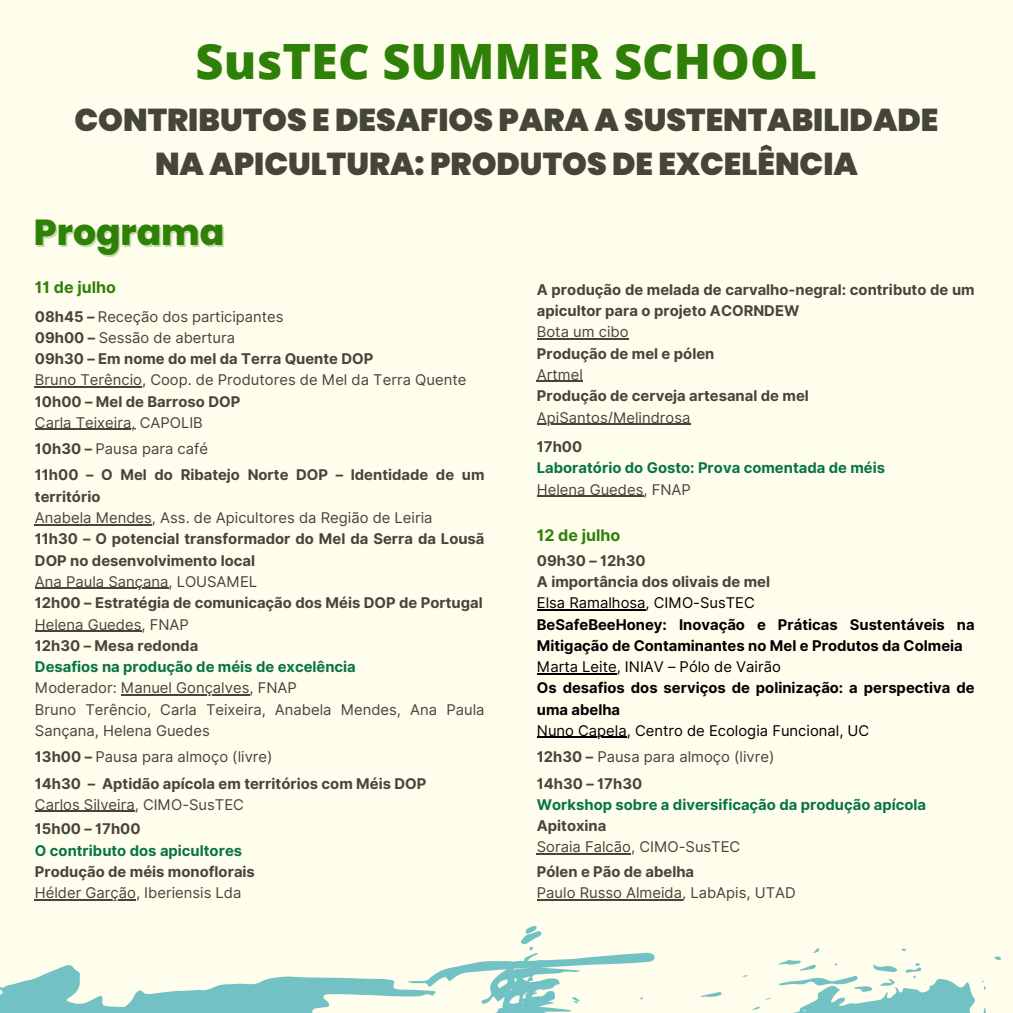
<style>
.page{position:relative;width:1013px;height:1013px;background:#fff}
.page>*{position:absolute;margin:0;border:0;box-sizing:border-box;transform-origin:0 0}
.t1{font:800 48.75px "Open Sans";color:#2f8009}
.t2{font:800 36.12px "Poppins";color:#2f8009}
.t3{font:900 31.62px/44px "Poppins";color:#45453a;text-align:center}
.t4{font:700 16px "Inter";color:#2f8009}
.t5{font:700 14.75px/21.2px "Inter";color:#45453a}
.t6{font:14.75px/26.2px "Inter";color:#45453a}
.t7{font:700 14.75px/21.2px "Inter";color:#000}
.t8{font:700 14.75px "Inter";color:#077346}
.t9{font:14.75px "Inter";color:#000}
.s1{font-weight:700}
.s2{font-weight:400}
</style>
<div class="page">
<div style="left:0;top:0;width:1012px;height:1012px;background:#fffdeb"></div>
<svg style="left:0;top:926px;width:1001px;height:86px"></svg>
<hr style="left:35px;top:386px;width:107px;height:1px;background:#45453a">
<hr style="left:35px;top:429px;width:100px;height:1px;background:#45453a">
<hr style="left:35px;top:524px;width:117px;height:1px;background:#45453a">
<hr style="left:35px;top:587px;width:133px;height:2px;background:#45453a">
<hr style="left:35px;top:630px;width:106px;height:1px;background:#45453a">
<hr style="left:121px;top:694px;width:128px;height:1px;background:#45453a">
<hr style="left:35px;top:810px;width:100px;height:2px;background:#45453a">
<hr style="left:35px;top:899px;width:101px;height:1px;background:#45453a">
<hr style="left:537px;top:338px;width:91px;height:1px;background:#45453a">
<hr style="left:537px;top:381px;width:46px;height:1px;background:#45453a">
<hr style="left:537px;top:423px;width:153px;height:2px;background:#45453a">
<hr style="left:537px;top:495px;width:106px;height:2px;background:#45453a">
<hr style="left:537px;top:609px;width:108px;height:1px;background:#000">
<hr style="left:537px;top:673px;width:79px;height:1px;background:#000">
<hr style="left:537px;top:736px;width:89px;height:2px;background:#000">
<hr style="left:537px;top:853px;width:94px;height:1px;background:#45453a">
<hr style="left:537px;top:899px;width:145px;height:1px;background:#45453a">
<h2 class="t1" style="left:196px;top:26px;width:623px">SusTEC SUMMER SCHOOL</h2>
<h3 class="t3" style="left:74px;top:98px;width:865px">CONTRIBUTOS E DESAFIOS PARA A SUSTENTABILIDADE<br>NA APICULTURA: PRODUTOS DE EXCELÊNCIA</h3>
<h1 class="t2" style="left:34px;top:207px;width:192px">Programa</h1>
<h4 class="t4" style="left:35px;top:278px;width:82px">11 de julho</h4>
<p class="t6" style="left:35px;top:303px;width:250px"><span class="s1">08h45 –</span> Receção dos participantes</p>
<p class="t6" style="left:35px;top:324px;width:202px"><span class="s1">09h00 –</span> Sessão de abertura</p>
<p class="t5" style="left:35px;top:348px;width:340px">09h30 – Em nome do mel da Terra Quente DOP</p>
<p class="t6" style="left:35px;top:367px;width:433px">Bruno Terêncio, Coop. de Produtores de Mel da Terra Quente</p>
<p class="t5" style="left:35px;top:391px;width:207px">10h00 – Mel de Barroso DOP</p>
<p class="t6" style="left:35px;top:409px;width:169px">Carla Teixeira, CAPOLIB</p>
<p class="t6" style="left:35px;top:436px;width:175px"><span class="s1">10h30 –</span> Pausa para café</p>
<p class="t5" style="left:35px;top:464px;width:451px">11h00 – O Mel do Ribatejo Norte DOP – Identidade de um território</p>
<p class="t6" style="left:35px;top:504px;width:399px">Anabela Mendes, Ass. de Apicultores da Região de Leiria</p>
<p class="t5" style="left:35px;top:528px;width:451px">11h30 – O potencial transformador do Mel da Serra da Lousã<br>DOP no desenvolvimento local</p>
<p class="t6" style="left:35px;top:568px;width:224px">Ana Paula Sançana, LOUSAMEL</p>
<p class="t5" style="left:35px;top:592px;width:449px">12h00 – Estratégia de comunicação dos Méis DOP de Portugal</p>
<p class="t6" style="left:35px;top:611px;width:155px">Helena Guedes, FNAP</p>
<p class="t5" style="left:35px;top:635px;width:165px">12h30 – Mesa redonda</p>
<p class="t8" style="left:35px;top:658px;width:322px">Desafios na produção de méis de excelência</p>
<p class="t6" style="left:35px;top:675px;width:263px">Moderador: Manuel Gonçalves, FNAP</p>
<p class="t6" style="left:35px;top:696px;width:451px">Bruno Terêncio, Carla Teixeira, Anabela Mendes, Ana Paula</p>
<p class="t6" style="left:35px;top:717px;width:239px">Sançana, Helena Guedes<br><span class="s1">13h00 –</span> Pausa para almoço (livre)</p>
<p class="t5" style="left:35px;top:772px;width:48px">14h30</p>
<p class="t5" style="left:35px;top:772px;width:393px;text-indent:53px">– Aptidão apícola em territórios com Méis DOP<br><span class="s2">Carlos Silveira, CIMO-SusTEC</span></p>
<p class="t5" style="left:35px;top:818px;width:107px">15h00 – 17h00</p>
<p class="t8" style="left:35px;top:841px;width:209px">O contributo dos apicultores</p>
<p class="t5" style="left:35px;top:861px;width:221px">Produção de méis monoflorais</p>
<p class="t6" style="left:35px;top:879px;width:208px">Hélder Garção, Iberiensis Lda</p>
<p class="t5" style="left:537px;top:279px;width:439px">A produção de melada de carvalho-negral: contributo de um apicultor para o projeto ACORNDEW</p>
<p class="t6" style="left:537px;top:319px;width:93px">Bota um cibo</p>
<p class="t5" style="left:537px;top:343px;width:179px">Produção de mel e pólen</p>
<p class="t6" style="left:537px;top:361px;width:47px">Artmel</p>
<p class="t5" style="left:537px;top:385px;width:273px">Produção de cerveja artesanal de mel</p>
<p class="t6" style="left:537px;top:404px;width:155px">ApiSantos/Melindrosa</p>
<p class="t5" style="left:537px;top:436px;width:47px">17h00</p>
<p class="t8" style="left:537px;top:459px;width:349px">Laboratório do Gosto: Prova comentada de méis</p>
<p class="t6" style="left:537px;top:476px;width:155px">Helena Guedes, FNAP</p>
<h4 class="t4" style="left:537px;top:525px;width:85px">12 de julho</h4>
<p class="t5" style="left:537px;top:549px;width:110px">09h30 – 12h30</p>
<p class="t5" style="left:537px;top:571px;width:235px">A importância dos olivais de mel</p>
<p class="t9" style="left:537px;top:594px;width:219px">Elsa Ramalhosa, CIMO-SusTEC</p>
<p class="t7" style="left:537px;top:613px;width:439px">BeSafeBeeHoney: Inovação e Práticas Sustentáveis na<br>Mitigação de Contaminantes no Mel e Produtos da Colmeia</p>
<p class="t9" style="left:537px;top:658px;width:245px">Marta Leite, INIAV – Pólo de Vairão</p>
<p class="t7" style="left:537px;top:677px;width:439px">Os desafios dos serviços de polinização: a perspectiva de uma abelha</p>
<p class="t9" style="left:537px;top:722px;width:334px">Nuno Capela, Centro de Ecologia Funcional, UC</p>
<p class="t6" style="left:537px;top:743px;width:239px"><span class="s1">12h30 –</span> Pausa para almoço (livre)</p>
<p class="t5" style="left:537px;top:772px;width:107px">14h30 – 17h30</p>
<p class="t8" style="left:537px;top:795px;width:391px">Workshop sobre a diversificação da produção apícola</p>
<p class="t5" style="left:537px;top:815px;width:71px">Apitoxina</p>
<p class="t6" style="left:537px;top:834px;width:205px">Soraia Falcão, CIMO-SusTEC</p>
<p class="t5" style="left:537px;top:861px;width:159px">Pólen e Pão de abelha</p>
<p class="t6" style="left:537px;top:879px;width:260px">Paulo Russo Almeida, LabApis, UTAD</p>
</div>
